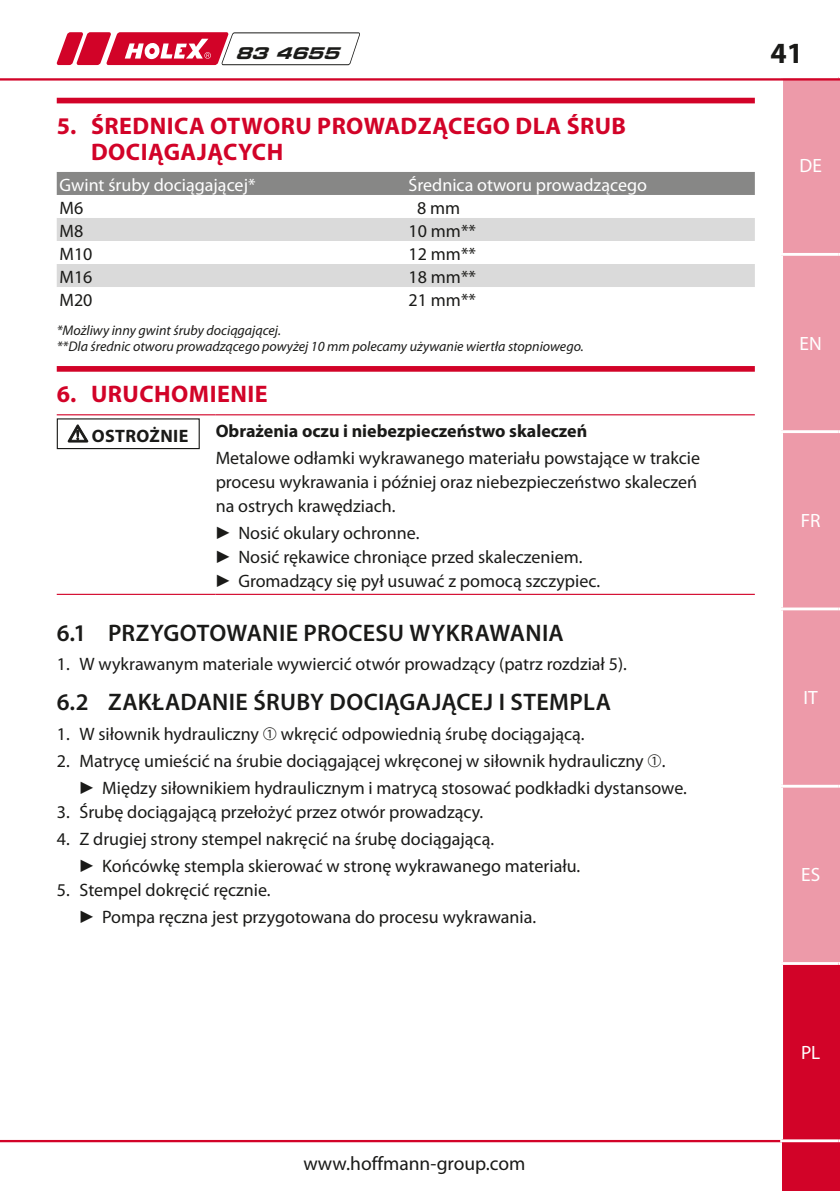
<style>
.page{position:relative;width:840px;height:1191px;background:#fff}
.page>*{position:absolute;margin:0;border:0;box-sizing:border-box;transform-origin:0 0}
.t1{font:700 29.4px "Myriad Pro";color:#1a1a18}
.t2{font:600 24px "Myriad Pro";letter-spacing:.015em;color:#1a1a18}
.t3{font:700 24px/26px "Myriad Pro";letter-spacing:.02em;color:#d20328}
.t4{font:19.4px "Myriad Pro";color:#1a1a18}
.t5{font:19.2px "Myriad Pro";color:#fff}
.t6{font:18px/24px "Myriad Pro";color:#1a1a18}
.t7{font:18px "Myriad Pro";color:#fff}
.t8{font:700 18px "Myriad Pro";color:#1a1a18}
.t9{font:700 18px "Myriad Pro";letter-spacing:.02em;color:#1a1a18}
.t10{font:16.2px "Eurostilefor HOLEX Bold Ext 2";color:#1a1a18}
.t11{font:italic 14px/16px "Myriad Pro";color:#1a1a18}
.s1{font-weight:900}
</style>
<div class="page">
<div style="left:781px;top:1142px;width:58px;height:49px;background:#d20328"></div>
<hr style="left:0;top:1140px;width:839px;height:2px;background:#d20328">
<div style="left:783px;top:965px;width:56px;height:174px;background:#d20328"></div>
<hr style="left:779px;top:1139px;width:58px;height:3px;background:#fff">
<svg style="left:57px;top:32px;width:303px;height:33px"></svg>
<div style="left:781px;top:78px;width:58px;height:885px;background:linear-gradient(to right,#ed9caa,#ed9baa)"></div>
<div style="left:57px;top:98px;width:697px;height:5px;background:#d20328"></div>
<div style="left:57px;top:366px;width:697px;height:6px;background:#d20328"></div>
<div style="left:57px;top:172px;width:697px;height:23px;background:#878786"></div>
<svg style="left:57px;top:218px;width:697px;height:69px;fill:#dadada"></svg>
<hr style="left:57px;top:414px;width:158px;height:1px;background:#d20328">
<hr style="left:57px;top:594px;width:158px;height:1px;background:#d20328">
<hr style="left:215px;top:414px;width:539px;height:1px;background:#d20328">
<hr style="left:215px;top:594px;width:539px;height:1px;background:#d20328">
<svg style="left:68px;top:424px;width:20px;height:18px"></svg>
<div style="left:57px;top:418px;width:143px;height:31px;border:1px solid #1a1a18"></div>
<hr style="left:0;top:78px;width:839px;height:3px;background:#d20328">
<p class="t10" style="left:235px;top:41px;width:105px">83 4655</p>
<h2 class="t3" style="left:91px;top:113px;width:536px;text-indent:-34px">5. ŚREDNICA OTWORU PROWADZĄCEGO DLA ŚRUB<br>DOCIĄGAJĄCYCH</h2>
<p class="t7" style="left:60px;top:175px;width:197px">Gwint śruby dociągającej*</p>
<p class="t7" style="left:408px;top:175px;width:240px">Średnica otworu prowadzącego</p>
<p class="t6" style="left:60px;top:196px;width:25px">M6</p>
<p class="t6" style="left:417px;top:196px;width:45px">8 mm</p>
<p class="t6" style="left:60px;top:219px;width:25px">M8</p>
<p class="t6" style="left:408px;top:219px;width:69px">10 mm**</p>
<p class="t6" style="left:60px;top:242px;width:34px">M10</p>
<p class="t6" style="left:408px;top:242px;width:69px">12 mm**</p>
<p class="t6" style="left:60px;top:265px;width:34px">M16</p>
<p class="t6" style="left:408px;top:265px;width:69px">18 mm**</p>
<p class="t6" style="left:60px;top:288px;width:34px">M20</p>
<p class="t6" style="left:408px;top:288px;width:69px">21 mm**</p>
<p class="t11" style="left:57px;top:322px;width:528px">*Możliwy inny gwint śruby dociągającej.<br>**Dla średnic otworu prowadzącego powyżej 10 mm polecamy używanie wiertła stopniowego.</p>
<h2 class="t3" style="left:57px;top:381px;width:212px">6. URUCHOMIENIE</h2>
<p class="t9" style="left:92px;top:426px;width:98px">OSTROŻNIE</p>
<p class="t8" style="left:215px;top:421px;width:373px">Obrażenia oczu i niebezpieczeństwo skaleczeń</p>
<p class="t6" style="left:215px;top:446px;width:486px">Metalowe odłamki wykrawanego materiału powstające w trakcie procesu wykrawania i później oraz niebezpieczeństwo skaleczeń na ostrych krawędziach.</p>
<p class="t6" style="left:215px;top:521px;width:385px"><span class="s1">▶</span> Nosić okulary ochronne.<br><span class="s1">▶</span> Nosić rękawice chroniące przed skaleczeniem. <span class="s1">▶</span> Gromadzący się pył usuwać z pomocą szczypiec.</p>
<h2 class="t2" style="left:57px;top:619px;width:508px">6.1 PRZYGOTOWANIE PROCESU WYKRAWANIA</h2>
<p class="t6" style="left:57px;top:653px;width:571px">1. W wykrawanym materiale wywiercić otwór prowadzący (patrz rozdział 5).</p>
<h2 class="t2" style="left:57px;top:689px;width:555px">6.2 ZAKŁADANIE ŚRUBY DOCIĄGAJĄCEJ I STEMPLA</h2>
<p class="t6" style="left:57px;top:722px;width:529px">1. W siłownik hydrauliczny ➀ wkręcić odpowiednią śrubę dociągającą.</p>
<p class="t6" style="left:79px;top:748px;width:608px;line-height:26.8px;text-indent:-23px">2. Matrycę umieścić na śrubie dociągającej wkręconej w siłownik hydrauliczny ➀.<br><span class="s1">▶</span> Między siłownikiem hydraulicznym i matrycą stosować podkładki dystansowe.</p>
<p class="t6" style="left:57px;top:800px;width:428px">3. Śrubę dociągającą przełożyć przez otwór prowadzący.</p>
<p class="t6" style="left:79px;top:825px;width:502px;line-height:26.8px;text-indent:-23px">4. Z drugiej strony stempel nakręcić na śrubę dociągającą.<br><span class="s1">▶</span> Końcówkę stempla skierować w stronę wykrawanego materiału.</p>
<p class="t6" style="left:79px;top:876px;width:458px;line-height:26.8px;text-indent:-23px">5. Stempel dokręcić ręcznie.<br><span class="s1">▶</span> Pompa ręczna jest przygotowana do procesu wykrawania.</p>
<p class="t4" style="left:303px;top:1152px;width:223px">www.hoffmann-group.com</p>
<h1 class="t1" style="left:769px;top:37px;width:34px">41</h1>
<p class="t5" style="left:799px;top:155px;width:24px">DE</p>
<p class="t5" style="left:799px;top:332px;width:24px">EN</p>
<p class="t5" style="left:800px;top:510px;width:21px">FR</p>
<p class="t5" style="left:803px;top:687px;width:16px">IT</p>
<p class="t5" style="left:800px;top:864px;width:20px">ES</p>
<p class="t5" style="left:800px;top:1041px;width:21px">PL</p>
</div>
